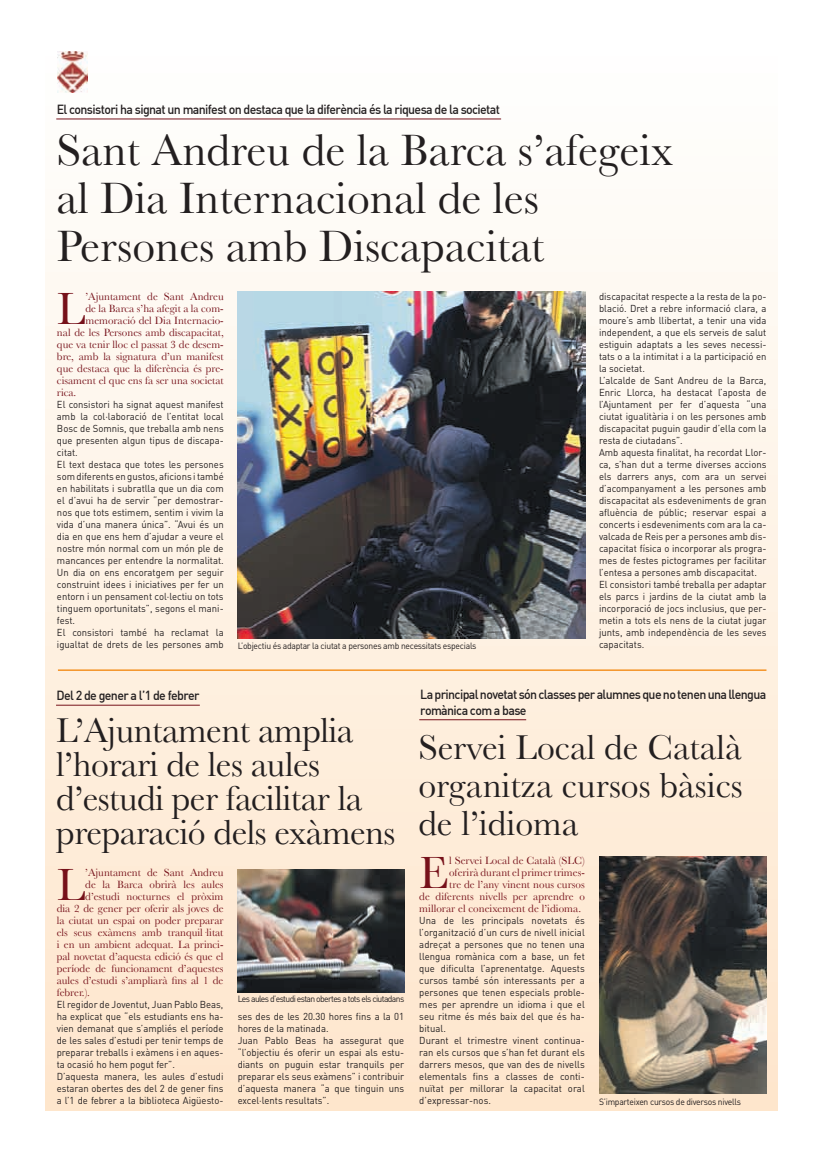
<style>
.page{position:relative;width:823px;height:1163px;background:#fff}
.page>*{position:absolute;margin:0;border:0;box-sizing:border-box;transform-origin:0 0}
.t1{font:47.2px "Baskerville";color:#76111a}
.t2{font:46px/48px "Baskerville";color:#231f20}
.t3{font:36px/34px "Baskerville";letter-spacing:-.015em;color:#231f20}
.t4{font:500 13px/15.6px "DIN";letter-spacing:-.05em;color:#231f20;scale:.95 1}
.t5{font:11px "Baskerville";color:#76111a}
.t6{font:10px/12px "DIN";color:#231f20;scale:.95 1}
.t7{font:9px "DIN";letter-spacing:-.03em;color:#231f20;scale:.95 1}
.t8{font:9px "DIN";letter-spacing:-.07em;color:#231f20;scale:.95 1}
</style>
<div class="page">
<div style="left:46px;top:51px;width:731px;height:1058px;background:linear-gradient(to bottom,#fefffd,#fde5cb)"></div>
<img style="left:57px;top:52px;width:30px;height:41px">
<hr style="left:56px;top:704px;width:144px;height:1px;background:#76111a">
<hr style="left:58px;top:669px;width:708px;height:1px;background:#f49225">
<hr style="left:56px;top:118px;width:445px;height:1px;background:#76111a">
<hr style="left:419px;top:719px;width:107px;height:1px;background:#76111a">
<img style="left:237px;top:869px;width:167px;height:123px">
<img style="left:598px;top:856px;width:168px;height:237px">
<img style="left:238px;top:292px;width:347px;height:346px">
<h3 class="t4" style="left:57px;top:101px;width:468px">El consistori ha signat un manifest on destaca que la diferència és la riquesa de la societat</h3>
<h2 class="t2" style="left:56px;top:125px;width:617px">Sant Andreu de la Barca s’afegeix al Dia Internacional de les<br>Persones amb Discapacitat</h2>
<h1 class="t1" style="left:57px;top:280px;width:30px">L</h1>
<p class="t5" style="left:85px;top:289px;width:140px">’Ajuntament de Sant Andreu</p>
<p class="t5" style="left:85px;top:301px;width:140px">de la Barca s’ha afegit a la com-</p>
<p class="t5" style="left:85px;top:313px;width:140px">memoració del Dia Internacio-</p>
<p class="t5" style="left:57px;top:325px;width:168px">nal de les Persones amb discapacitat,</p>
<p class="t5" style="left:57px;top:337px;width:168px">que va tenir lloc el passat 3 de desem-</p>
<p class="t5" style="left:57px;top:349px;width:168px">bre, amb la signatura d’un manifest</p>
<p class="t5" style="left:57px;top:361px;width:168px">que destaca que la diferència és pre-</p>
<p class="t5" style="left:57px;top:373px;width:168px">cisament el que ens fa ser una societat</p>
<p class="t5" style="left:57px;top:385px;width:21px">rica.</p>
<p class="t6" style="left:57px;top:399px;width:177px">El consistori ha signat aquest manifest amb la col·laboració de l’entitat local Bosc de Somnis, que treballa amb nens que presenten algun tipus de discapa&shy;citat.<br>El text destaca que totes les persones som diferents en gustos, aficions i també en habilitats i subratlla que un dia com el d’avui ha de servir “per demostrar&shy;nos que tots estimem, sentim i vivim la vida d’una manera única”. “Avui és un dia en que ens hem d’ajudar a veure el nostre món normal com un món ple de mancances per entendre la normalitat.<br>Un dia on ens encoratgem per seguir construint idees i iniciatives per fer un entorn i un pensament col·lectiu on tots tinguem oportunitats”, segons el mani&shy;fest.<br>El consistori també ha reclamat la igualtat de drets de les persones amb</p>
<p class="t7" style="left:237px;top:642px;width:253px">L’objectiu és adaptar la ciutat a persones amb necessitats especials</p>
<p class="t6" style="left:598px;top:291px;width:178px">discapacitat respecte a la resta de la po&shy;blació. Dret a rebre informació clara, a moure’s amb llibertat, a tenir una vida independent, a que els serveis de salut estiguin adaptats a les seves necessi&shy;tats o a la intimitat i a la participació en la societat.<br>L’alcalde de Sant Andreu de la Barca, Enric Llorca, ha destacat l’aposta de l’Ajuntament per fer d’aquesta “una ciutat igualitària i on les persones amb discapacitat puguin gaudir d’ella com la resta de ciutadans”.<br>Amb aquesta finalitat, ha recordat Llor&shy;ca, s’han dut a terme diverses accions els darrers anys, com ara un servei d’acompanyament a les persones amb discapacitat als esdeveniments de gran afluència de públic; reservar espai a concerts i esdeveniments com ara la ca&shy;valcada de Reis per a persones amb dis&shy;capacitat física o incorporar als progra&shy;mes de festes pictogrames per facilitar l’entesa a persones amb discapacitat.<br>El consistori també treballa per adaptar els parcs i jardins de la ciutat amb la incorporació de jocs inclusius, que per&shy;metin a tots els nens de la ciutat jugar junts, amb independència de les seves capacitats.</p>
<h3 class="t4" style="left:56px;top:687px;width:152px">Del 2 de gener a l’1 de febrer</h3>
<h3 class="t4" style="left:420px;top:686px;width:365px">La principal novetat són classes per alumnes que no tenen una llengua romànica com a base</h3>
<h3 class="t3" style="left:56px;top:712px;width:340px">L’Ajuntament amplia l’horari de les aules d’estudi per facilitar la preparació dels exàmens</h3>
<h1 class="t1" style="left:57px;top:856px;width:30px">L</h1>
<p class="t5" style="left:85px;top:865px;width:140px">’Ajuntament de Sant Andreu</p>
<p class="t5" style="left:85px;top:877px;width:140px">de la Barca obrirà les aules</p>
<p class="t5" style="left:85px;top:889px;width:140px">d’estudi nocturnes el pròxim</p>
<p class="t5" style="left:57px;top:901px;width:168px">dia 2 de gener per oferir als joves de</p>
<p class="t5" style="left:57px;top:913px;width:168px">la ciutat un espai on poder preparar</p>
<p class="t5" style="left:57px;top:925px;width:168px">els seus exàmens amb tranquil·litat</p>
<p class="t5" style="left:57px;top:937px;width:168px">i en un ambient adequat. La princi-</p>
<p class="t5" style="left:57px;top:949px;width:168px">pal novetat d’aquesta edició és que el</p>
<p class="t5" style="left:57px;top:961px;width:168px">període de funcionament d’aquestes</p>
<p class="t5" style="left:57px;top:973px;width:168px">aules d’estudi s’ampliarà fins al 1 de</p>
<p class="t5" style="left:57px;top:985px;width:35px">febrer.).</p>
<p class="t6" style="left:57px;top:999px;width:177px">El regidor de Joventut, Juan Pablo Beas, ha explicat que “els estudiants ens ha&shy;vien demanat que s’ampliés el període de les sales d’estudi per tenir temps de preparar treballs i exàmens i en aques&shy;ta ocasió ho hem pogut fer”.<br>D’aquesta manera, les aules d’estudi estaran obertes des del 2 de gener fins a l’1 de febrer a la biblioteca Aigüesto-</p>
<p class="t8" style="left:237px;top:995px;width:177px">Les aules d’estudi estan obertes a tots els ciutadans</p>
<p class="t6" style="left:237px;top:1011px;width:177px">ses des de les 20.30 hores fins a la 01 hores de la matinada.<br>Juan Pablo Beas ha assegurat que “l’objectiu és oferir un espai als estu&shy;diants on puguin estar tranquils per preparar els seus exàmens” i contribuir d’aquesta manera “a que tinguin uns excel·lents resultats”.</p>
<h3 class="t3" style="left:418px;top:727px;width:326px;line-height:38px;text-align:justify">Servei Local de Català organitza cursos bàsics de l’idioma</h3>
<h1 class="t1" style="left:419px;top:844px;width:31px">E</h1>
<p class="t5" style="left:449px;top:853px;width:137px">l Servei Local de Català (SLC)</p>
<p class="t5" style="left:449px;top:865px;width:137px">oferirà durant el primer trimes-</p>
<p class="t5" style="left:449px;top:877px;width:137px">tre de l’any vinent nous cursos</p>
<p class="t5" style="left:419px;top:889px;width:167px">de diferents nivells per aprendre o</p>
<p class="t5" style="left:419px;top:901px;width:163px">millorar el coneixement de l’idioma.</p>
<p class="t6" style="left:419px;top:915px;width:176px">Una de les principals novetats és l’organització d’un curs de nivell inicial adreçat a persones que no tenen una llengua romànica com a base, un fet que dificulta l’aprenentatge. Aquests cursos també són interessants per a persones que tenen especials proble&shy;mes per aprendre un idioma i que el seu ritme és més baix del que és ha&shy;bitual.<br>Durant el trimestre vinent continua&shy;ran els cursos que s’han fet durant els darrers mesos, que van des de nivells elementals fins a classes de conti&shy;nuïtat per millorar la capacitat oral d’expressar-nos.</p>
<p class="t7" style="left:598px;top:1097px;width:151px">S’imparteixen cursos de diversos nivells</p>
</div>
